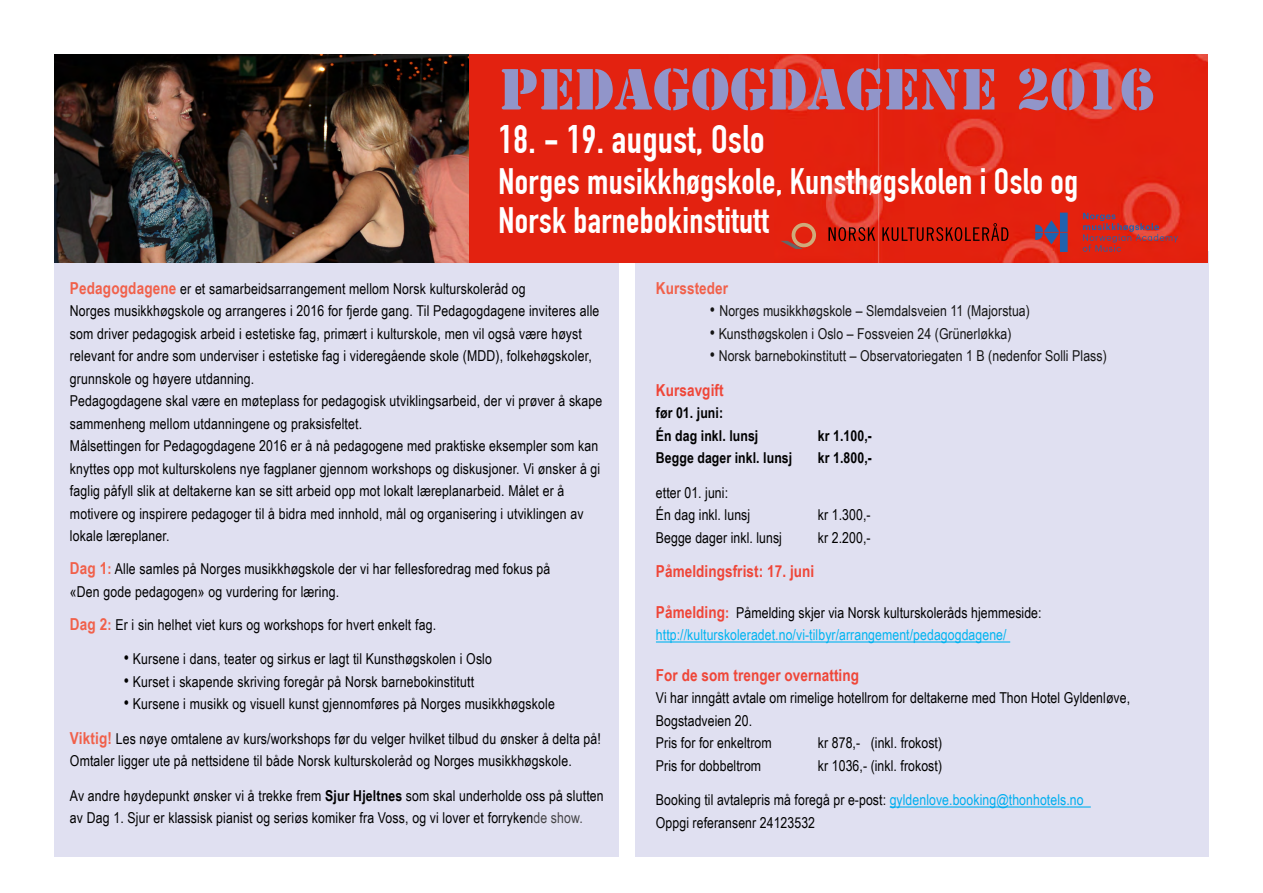
<style>
.page{position:relative;width:1263px;height:893px;background:#fff}
.page>*{position:absolute;margin:0;border:0;box-sizing:border-box;transform-origin:0 0}
.t1{font:54px "Stencil Std";letter-spacing:.01em;color:#9195c9}
.t2{font:700 39px "DIN Condensed";letter-spacing:.01em;color:#fff}
.t3{font:700 36px/39px "DIN Condensed";letter-spacing:.01em;color:#fff}
.t4{font:700 16.5px "Arial Narrow";letter-spacing:.005em;color:#ef4638}
.t5{font:700 16.5px "Arial Narrow";letter-spacing:.005em;color:#f1604a}
.t6{font:15px/22.5px "Arial Narrow";letter-spacing:.01em;color:#000}
.t7{font:15px "Arial Narrow";letter-spacing:.005em;color:#141414}
.t8{font:15px/22.5px "Arial Narrow";letter-spacing:.005em;color:#00b4f0}
.t9{font:700 15px/22.5px "Arial Narrow";letter-spacing:.005em;color:#000}
.s1{font-weight:700;font-size:16.5px;color:#f1604a}
.s2{font-weight:700;color:#f1604a}
.s3{font-size:18px}
.s4{font-weight:700}
.s5{color:#464547}
.s6{font-weight:700;font-size:16.5px;color:#ef4638}
.s7{font-weight:700;color:#ef4638}
.s8{color:#000}
.s9{color:#00aeef}
</style>
<div class="page">
<div style="left:636px;top:251px;width:573px;height:606px;background:#e0e0f1"></div>
<div style="left:54px;top:257px;width:565px;height:600px;background:#e0e0f1"></div>
<img style="left:773px;top:54px;width:434px;height:208px">
<div style="left:468px;top:54px;width:305px;height:208px;background:#e32210"></div>
<hr style="left:656px;top:641px;width:354px;height:1px;background:#00b4f0">
<hr style="left:890px;top:806px;width:201px;height:1px;background:#00aeef">
<img style="left:54px;top:54px;width:414px;height:208px">
<svg style="left:828px;top:227px;width:47px;height:14px"></svg>
<svg style="left:882px;top:223px;width:126px;height:18px;background:#ac190a"></svg>
<div style="left:792px;top:223px;width:24px;height:24px;border:4px solid #cfab7a;border-radius:50%"></div>
<svg style="left:780px;top:241px;width:26px;height:7px"></svg>
<svg style="left:1035px;top:213px;width:143px;height:39px;background:#bd3233"></svg>
<h1 class="t1" style="left:500px;top:54px;width:655px">PEDAGOGDAGENE 2016</h1>
<h2 class="t2" style="left:499px;top:117px;width:267px">18. - 19. august, Oslo</h2>
<h3 class="t3" style="left:499px;top:162px;width:581px">Norges musikkhøgskole, Kunsthøgskolen i Oslo og<br>Norsk barnebokinstitutt</h3>
<p class="t6" style="left:70px;top:277px;width:534px"><span class="s1">Pedagogdagene</span> er et samarbeidsarrangement mellom Norsk kulturskoleråd og<br>Norges musikkhøgskole og arrangeres i 2016 for fjerde gang. Til Pedagogdagene inviteres alle som driver pedagogisk arbeid i estetiske fag, primært i kulturskole, men vil også være høyst relevant for andre som underviser i estetiske fag i videregående skole (MDD), folkehøgskoler, grunnskole og høyere utdanning.<br>Pedagogdagene skal være en møteplass for pedagogisk utviklingsarbeid, der vi prøver å skape sammenheng mellom utdanningene og praksisfeltet.<br>Målsettingen for Pedagogdagene 2016 er å nå pedagogene med praktiske eksempler som kan knyttes opp mot kulturskolens nye fagplaner gjennom workshops og diskusjoner. Vi ønsker å gi faglig påfyll slik at deltakerne kan se sitt arbeid opp mot lokalt læreplanarbeid. Målet er å motivere og inspirere pedagoger til å bidra med innhold, mål og organisering i utviklingen av lokale læreplaner.</p>
<p class="t6" style="left:70px;top:557px;width:482px"><span class="s1">Dag 1</span><span class="s2">:</span> Alle samles på Norges musikkhøgskole der vi har fellesforedrag med fokus på «Den gode pedagogen» og vurdering for læring.</p>
<p class="t6" style="left:70px;top:613px;width:368px"><span class="s1">Dag 2</span><span class="s2">:</span> Er i sin helhet viet kurs og workshops for hvert enkelt fag.</p>
<p class="t6" style="left:124px;top:647px;width:370px"><span class="s3">•</span> Kursene i dans, teater og sirkus er lagt til Kunsthøgskolen i Oslo</p>
<p class="t6" style="left:124px;top:670px;width:352px"><span class="s3">•</span> Kurset i skapende skriving foregår på Norsk barnebokinstitutt</p>
<p class="t6" style="left:124px;top:692px;width:432px"><span class="s3">•</span> Kursene i musikk og visuell kunst gjennomføres på Norges musikkhøgskole</p>
<p class="t6" style="left:70px;top:727px;width:533px"><span class="s1">Viktig!</span> Les nøye omtalene av kurs/workshops før du velger hvilket tilbud du ønsker å delta på!<br>Omtaler ligger ute på nettsidene til både Norsk kulturskoleråd og Norges musikkhøgskole.</p>
<p class="t6" style="left:70px;top:784px;width:535px">Av andre høydepunkt ønsker vi å trekke frem <span class="s4">Sjur Hjeltnes</span> som skal underholde oss på slutten av Dag 1. Sjur er klassisk pianist og seriøs komiker fra Voss, og vi lover et forryken<span class="s5">de show.</span></p>
<p class="t5" style="left:656px;top:276px;width:74px">Kurssteder</p>
<p class="t7" style="left:710px;top:300px;width:321px"><span class="s3">•</span> Norges musikkhøgskole – Slemdalsveien 11 (Majorstua)</p>
<p class="t7" style="left:710px;top:323px;width:303px"><span class="s3">•</span> Kunsthøgskolen i Oslo – Fossveien 24 (Grünerløkka)</p>
<p class="t7" style="left:710px;top:345px;width:398px"><span class="s3">•</span> Norsk barnebokinstitutt – Observatoriegaten 1 B (nedenfor Solli Plass)</p>
<p class="t4" style="left:656px;top:378px;width:69px">Kursavgift</p>
<p class="t9" style="left:656px;top:401px;width:104px">før 01. juni:<br>Én dag inkl. lunsj</p>
<p class="t9" style="left:818px;top:424px;width:56px">kr 1.100,-</p>
<p class="t9" style="left:656px;top:446px;width:138px">Begge dager inkl. lunsj</p>
<p class="t9" style="left:818px;top:446px;width:56px">kr 1.800,-</p>
<p class="t6" style="left:656px;top:481px;width:96px">etter 01. juni:<br>Én dag inkl. lunsj</p>
<p class="t6" style="left:818px;top:503px;width:54px">kr 1.300,-</p>
<p class="t6" style="left:656px;top:526px;width:128px">Begge dager inkl. lunsj</p>
<p class="t6" style="left:818px;top:526px;width:54px">kr 2.200,-</p>
<p class="t4" style="left:656px;top:559px;width:160px">Påmeldingsfrist: 17. juni</p>
<p class="t8" style="left:656px;top:601px;width:387px"><span class="s6">Påmelding</span><span class="s7">:</span> <span class="s8">Påmelding skjer via Norsk kulturskoleråds hjemmeside: </span>http://kulturskoleradet.no/vi-tilbyr/arrangement/pedagogdagene/</p>
<p class="t4" style="left:656px;top:663px;width:205px">For de som trenger overnatting</p>
<p class="t6" style="left:656px;top:686px;width:476px">Vi har inngått avtale om rimelige hotellrom for deltakerne med Thon Hotel Gyldenløve,<br>Bogstadveien 20.<br>Pris for for enkeltrom</p>
<p class="t6" style="left:818px;top:731px;width:126px">kr 878,- (inkl. frokost)</p>
<p class="t6" style="left:656px;top:754px;width:107px">Pris for dobbeltrom</p>
<p class="t6" style="left:818px;top:754px;width:126px">kr 1036,- (inkl. frokost)</p>
<p class="t6" style="left:656px;top:788px;width:429px">Booking til avtalepris må foregå pr e-post: <span class="s9">gyldenlove.booking@thonhotels.no<br></span>Oppgi referansenr 24123532</p>
</div>
